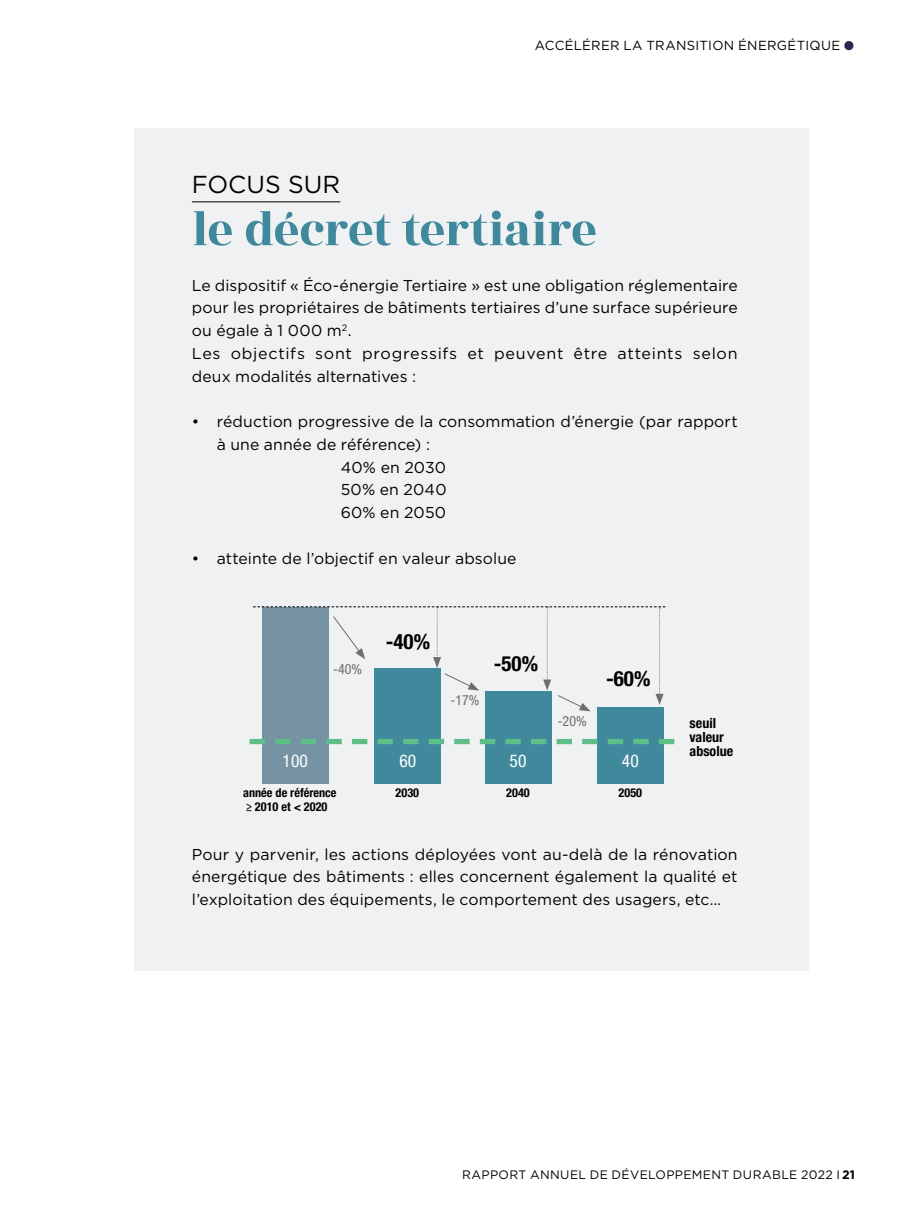
<style>
.page{position:relative;width:918px;height:1216px;background:#fff}
.page>*{position:absolute;margin:0;border:0;box-sizing:border-box;transform-origin:0 0}
.t1{font:50.75px "Rozha One";letter-spacing:-.01em;color:#40899d}
.t2{font:24.5px "Gotham";color:#000}
.t3{font:700 condensed 21px "Helvetica Neue LT Std";color:#000}
.t4{font:condensed 17.5px "Helvetica Neue LT Std";color:#fff}
.t5{font:15.75px/22.8px "Gotham";letter-spacing:.01em;color:#000}
.t6{font:700 condensed 14px/14px "Helvetica Neue LT Std";color:#000}
.t7{font:condensed 14px "Helvetica Neue LT Std";color:#6e6e6e}
.t8{font:13.12px "Gotham";letter-spacing:.025em;color:#000}
.t9{font:12.25px "Gotham";letter-spacing:.025em;color:#000}
.t10{font:700 condensed 12.25px/14px "Helvetica Neue LT Std";color:#000}
.s1{font-weight:700}
</style>
<div class="page">
<div style="left:134px;top:128px;width:675px;height:842px;background:#eff1f3"></div>
<hr style="left:192px;top:201px;width:148px;height:1px;background:#000">
<div style="left:262px;top:607px;width:66px;height:176px;background:#7593a3"></div>
<div style="left:375px;top:668px;width:66px;height:115px;background:#40899d"></div>
<div style="left:485px;top:691px;width:66px;height:92px;background:#40899d"></div>
<div style="left:597px;top:706px;width:66px;height:77px;background:#40899d"></div>
<svg style="left:253px;top:606px;width:412px;height:105px"></svg>
<svg style="left:250px;top:739px;width:424px;height:5px"></svg>
<div style="left:844px;top:41px;width:9px;height:9px;background:#2c2550;border-radius:50%"></div>
<p class="t8" style="left:535px;top:37px;width:307px">ACCÉLÉRER LA TRANSITION ÉNERGÉTIQUE</p>
<h2 class="t2" style="left:192px;top:168px;width:150px">FOCUS SUR</h2>
<h1 class="t1" style="left:192px;top:194px;width:407px">le décret tertiaire</h1>
<p class="t5" style="left:192px;top:273px;width:547px">Le dispositif « Éco-énergie Tertiaire » est une obligation réglementaire pour les propriétaires de bâtiments tertiaires d’une surface supérieure ou égale à 1 000 m<sup>2</sup>.<br>Les objectifs sont progressifs et peuvent être atteints selon deux modalités alternatives :</p>
<p class="t5" style="left:192px;top:410px;width:547px">• réduction progressive de la consommation d’énergie (par rapport</p>
<p class="t5" style="left:217px;top:432px;width:215px">à une année de référence) :</p>
<p class="t5" style="left:341px;top:455px;width:107px">40% en 2030</p>
<p class="t5" style="left:341px;top:478px;width:107px">50% en 2040</p>
<p class="t5" style="left:341px;top:501px;width:107px">60% en 2050</p>
<p class="t5" style="left:192px;top:546px;width:326px">• atteinte de l’objectif en valeur absolue</p>
<p class="t7" style="left:333px;top:660px;width:30px">-40%</p>
<h3 class="t3" style="left:386px;top:629px;width:46px">-40%</h3>
<p class="t7" style="left:450px;top:692px;width:30px">-17%</p>
<h3 class="t3" style="left:494px;top:651px;width:46px">-50%</h3>
<p class="t7" style="left:558px;top:712px;width:30px">-20%</p>
<h3 class="t3" style="left:606px;top:666px;width:46px">-60%</h3>
<p class="t4" style="left:283px;top:751px;width:27px">100</p>
<p class="t4" style="left:399px;top:751px;width:18px">60</p>
<p class="t4" style="left:509px;top:751px;width:18px">50</p>
<p class="t4" style="left:622px;top:751px;width:18px">40</p>
<p class="t10" style="left:243px;top:785px;width:95px">année de référence ≥ 2010 et &lt; 2020</p>
<p class="t10" style="left:395px;top:785px;width:25px">2030</p>
<p class="t10" style="left:506px;top:785px;width:25px">2040</p>
<p class="t10" style="left:618px;top:785px;width:25px">2050</p>
<p class="t6" style="left:689px;top:715px;width:45px">seuil valeur absolue</p>
<p class="t5" style="left:192px;top:842px;width:547px;text-align:justify">Pour y parvenir, les actions déployées vont au-delà de la rénovation énergétique des bâtiments : elles concernent également la qualité et l’exploitation des équipements, le comportement des usagers, etc…</p>
<p class="t9" style="left:462px;top:1166px;width:394px">RAPPORT ANNUEL DE DÉVELOPPEMENT DURABLE 2022 I <span class="s1">21</span></p>
</div>
